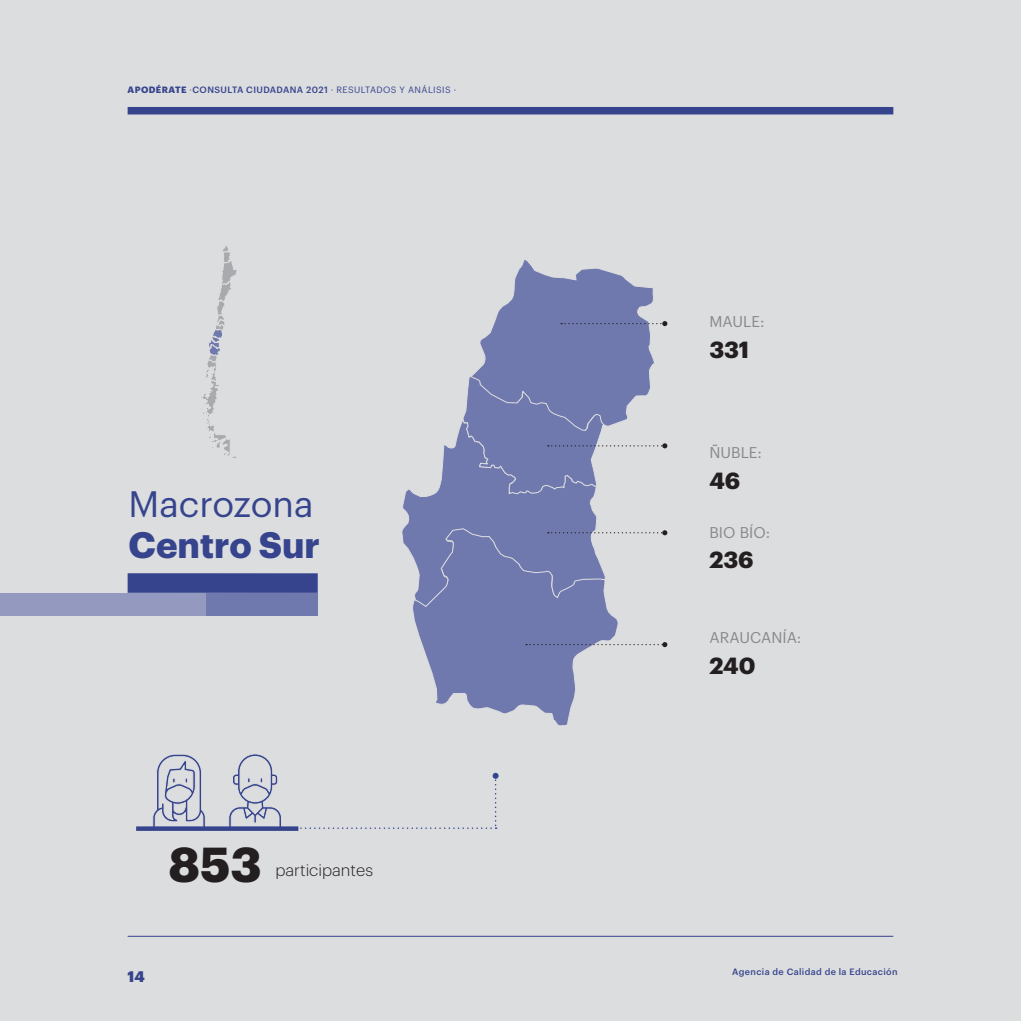
<style>
.page{position:relative;width:1021px;height:1021px;background:#fff}
.page>*{position:absolute;margin:0;border:0;box-sizing:border-box;transform-origin:0 0}
.t1{font:700 48px "Graphik";color:#231f20}
.t2{font:36px "Graphik";color:#36448d}
.t3{font:700 36px "Graphik";color:#36448d}
.t4{font:700 22.8px "Graphik";letter-spacing:-.005em;color:#231f20}
.t5{font:300 16.5px "Graphik";color:#231f20}
.t6{font:15.3px "Graphik";letter-spacing:.005em;color:#87898c}
.t7{font:900 15px "Graphik";color:#36448d}
.t8{font:9px "Graphik";letter-spacing:.045em;color:#36448d}
.t9{font:500 9px "Graphik";letter-spacing:.04em;color:#36448d}
.s1{font-weight:700}
.s2{font-weight:500}
</style>
<div class="page">
<div style="left:0;top:0;width:1020px;height:1020px;background:#dcdddf"></div>
<div style="left:128px;top:107px;width:765px;height:7px;background:#36448d"></div>
<hr style="left:128px;top:935px;width:765px;height:1px;background:#36448d">
<svg style="left:402px;top:260px;width:265px;height:466px"></svg>
<div style="left:0;top:593px;width:279px;height:22px;background:#9499bf"></div>
<div style="left:128px;top:573px;width:190px;height:20px;background:#36448d"></div>
<div style="left:206px;top:593px;width:112px;height:22px;background:#7079ae"></div>
<svg style="left:201px;top:246px;width:36px;height:212px"></svg>
<svg style="left:152px;top:754px;width:54px;height:72px"></svg>
<svg style="left:228px;top:754px;width:53px;height:72px"></svg>
<svg style="left:136px;top:826px;width:162px;height:4px"></svg>
<svg style="left:289px;top:772px;width:209px;height:57px"></svg>
<p class="t8" style="left:128px;top:82px;width:330px"><span class="s1">APODÉRATE</span> ·<span class="s2">CONSULTA CIUDADANA 2021</span> · RESULTADOS Y ANÁLISIS ·</p>
<h2 class="t2" style="left:128px;top:477px;width:186px">Macrozona</h2>
<h2 class="t3" style="left:128px;top:517px;width:193px">Centro Sur</h2>
<h1 class="t1" style="left:168px;top:827px;width:95px">853</h1>
<h3 class="t5" style="left:275px;top:858px;width:99px">participantes</h3>
<h3 class="t7" style="left:128px;top:964px;width:19px">14</h3>
<h3 class="t6" style="left:709px;top:310px;width:57px">MAULE:</h3>
<h3 class="t4" style="left:709px;top:332px;width:41px">331</h3>
<h3 class="t6" style="left:709px;top:441px;width:54px">ÑUBLE:</h3>
<h3 class="t4" style="left:709px;top:463px;width:32px">46</h3>
<h3 class="t6" style="left:709px;top:520px;width:62px">BIO BÍO:</h3>
<h3 class="t4" style="left:709px;top:542px;width:46px">236</h3>
<h3 class="t6" style="left:709px;top:626px;width:93px">ARAUCANÍA:</h3>
<h3 class="t4" style="left:709px;top:648px;width:48px">240</h3>
<p class="t9" style="left:732px;top:965px;width:167px">Agencia de Calidad de la Educación</p>
</div>
